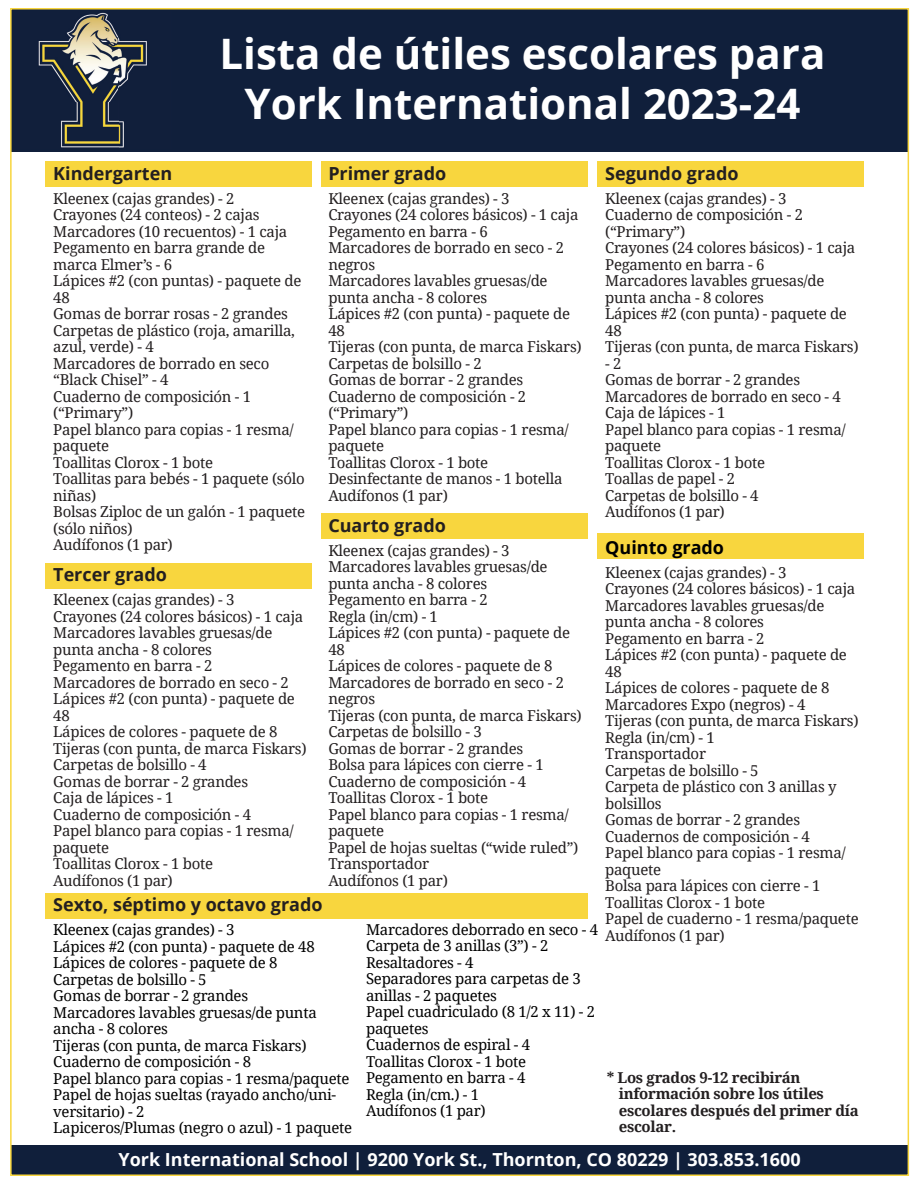
<style>
.page{position:relative;width:918px;height:1188px;background:#fff}
.page>*{position:absolute;margin:0;border:0;box-sizing:border-box;transform-origin:0 0}
.t1{font:700 42px/50.4px "Open Sans";color:#fff;text-align:center}
.t2{font:700 18px "Open Sans";color:#231f20}
.t3{font:700 18px "Open Sans";color:#fff}
.t4{font:700 18px "Open Sans";color:#000}
.t5{font:15px/16.5px "Noto Serif";letter-spacing:-.02em;color:#231f20}
.t6{font:15px/16.5px "Noto Serif";letter-spacing:-.02em;color:#000}
.t7{font:700 15px/16.5px "Noto Serif";letter-spacing:-.02em;color:#231f20}
</style>
<div class="page">
<div style="left:11px;top:8px;width:897px;height:144px;background:#101f3b"></div>
<div style="left:11px;top:1146px;width:897px;height:30px;background:#101f3b"></div>
<img style="left:38px;top:12px;width:109px;height:136px">
<div style="left:46px;top:162px;width:266px;height:25px;background:#f8d63e"></div>
<div style="left:46px;top:563px;width:266px;height:26px;background:#f8d63e"></div>
<div style="left:321px;top:162px;width:266px;height:25px;background:#f8d63e"></div>
<div style="left:321px;top:514px;width:266px;height:25px;background:#f8d63e"></div>
<div style="left:598px;top:162px;width:266px;height:25px;background:#f8d63e"></div>
<div style="left:598px;top:533px;width:266px;height:26px;background:#f8d63e"></div>
<div style="left:46px;top:893px;width:542px;height:25px;background:#f8d63e"></div>
<h1 class="t1" style="left:220px;top:27px;width:607px">Lista de útiles escolares para<br>York International 2023-24</h1>
<p class="t2" style="left:53px;top:161px;width:120px">Kindergarten</p>
<p class="t5" style="left:53px;top:190px;width:253px">Kleenex (cajas grandes) - 2<br>Crayones (24 conteos) - 2 cajas<br>Marcadores (10 recuentos) - 1 caja<br>Pegamento en barra grande de marca Elmer’s - 6<br>Lápices #2 (con puntas) - paquete de<br>48<br>Gomas de borrar rosas - 2 grandes<br>Carpetas de plástico (roja, amarilla, azul, verde) - 4<br>Marcadores de borrado en seco “Black Chisel” - 4<br>Cuaderno de composición - 1 (“Primary”)<br>Papel blanco para copias - 1 resma/ paquete<br>Toallitas Clorox - 1 bote<br>Toallitas para bebés - 1 paquete (sólo niñas)<br>Bolsas Ziploc de un galón - 1 paquete (sólo niños)<br>Audífonos (1 par)</p>
<p class="t2" style="left:53px;top:562px;width:115px">Tercer grado</p>
<p class="t5" style="left:53px;top:591px;width:255px">Kleenex (cajas grandes) - 3<br>Crayones (24 colores básicos) - 1 caja<br>Marcadores lavables gruesas/de punta ancha - 8 colores<br>Pegamento en barra - 2<br>Marcadores de borrado en seco - 2<br>Lápices #2 (con punta) - paquete de<br>48<br>Lápices de colores - paquete de 8<br>Tijeras (con punta, de marca Fiskars)<br>Carpetas de bolsillo - 4<br>Gomas de borrar - 2 grandes<br>Caja de lápices - 1<br>Cuaderno de composición - 4<br>Papel blanco para copias - 1 resma/ paquete<br>Toallitas Clorox - 1 bote<br>Audífonos (1 par)</p>
<p class="t2" style="left:328px;top:161px;width:119px">Primer grado</p>
<p class="t5" style="left:328px;top:190px;width:255px">Kleenex (cajas grandes) - 3<br>Crayones (24 colores básicos) - 1 caja<br>Pegamento en barra - 6<br>Marcadores de borrado en seco - 2 negros<br>Marcadores lavables gruesas/de punta ancha - 8 colores<br>Lápices #2 (con punta) - paquete de<br>48<br>Tijeras (con punta, de marca Fiskars)<br>Carpetas de bolsillo - 2<br>Gomas de borrar - 2 grandes<br>Cuaderno de composición - 2 (“Primary”)<br>Papel blanco para copias - 1 resma/ paquete<br>Toallitas Clorox - 1 bote<br>Desinfectante de manos - 1 botella<br>Audífonos (1 par)</p>
<p class="t2" style="left:328px;top:513px;width:119px">Cuarto grado</p>
<p class="t5" style="left:328px;top:542px;width:255px">Kleenex (cajas grandes) - 3<br>Marcadores lavables gruesas/de punta ancha - 8 colores<br>Pegamento en barra - 2<br>Regla (in/cm) - 1<br>Lápices #2 (con punta) - paquete de<br>48<br>Lápices de colores - paquete de 8<br>Marcadores de borrado en seco - 2 negros<br>Tijeras (con punta, de marca Fiskars)<br>Carpetas de bolsillo - 3<br>Gomas de borrar - 2 grandes<br>Bolsa para lápices con cierre - 1<br>Cuaderno de composición - 4<br>Toallitas Clorox - 1 bote<br>Papel blanco para copias - 1 resma/ paquete<br>Papel de hojas sueltas (“wide ruled”)<br>Transportador<br>Audífonos (1 par)</p>
<p class="t2" style="left:605px;top:161px;width:135px">Segundo grado</p>
<p class="t5" style="left:605px;top:190px;width:255px">Kleenex (cajas grandes) - 3<br>Cuaderno de composición - 2 (“Primary”)<br>Crayones (24 colores básicos) - 1 caja<br>Pegamento en barra - 6<br>Marcadores lavables gruesas/de punta ancha - 8 colores<br>Lápices #2 (con punta) - paquete de<br>48<br>Tijeras (con punta, de marca Fiskars)</p>
<p class="t5" style="left:605px;top:355px;width:242px">- 2<br>Gomas de borrar - 2 grandes<br>Marcadores de borrado en seco - 4<br>Caja de lápices - 1<br>Papel blanco para copias - 1 resma/ paquete<br>Toallitas Clorox - 1 bote<br>Toallas de papel - 2<br>Carpetas de bolsillo - 4<br>Audífonos (1 par)</p>
<p class="t4" style="left:605px;top:534px;width:120px">Quinto grado</p>
<p class="t5" style="left:605px;top:563px;width:255px">Kleenex (cajas grandes) - 3<br>Crayones (24 colores básicos) - 1 caja<br>Marcadores lavables gruesas/de punta ancha - 8 colores<br>Pegamento en barra - 2<br>Lápices #2 (con punta) - paquete de<br>48<br>Lápices de colores - paquete de 8<br>Marcadores Expo (negros) - 4<br>Tijeras (con punta, de marca Fiskars)<br>Regla (in/cm) - 1<br>Transportador<br>Carpetas de bolsillo - 5<br>Carpeta de plástico con 3 anillas y bolsillos<br>Gomas de borrar - 2 grandes<br>Cuadernos de composición - 4<br>Papel blanco para copias - 1 resma/ paquete<br>Bolsa para lápices con cierre - 1<br>Toallitas Clorox - 1 bote<br>Papel de cuaderno - 1 resma/paquete<br>Audífonos (1 par)</p>
<p class="t2" style="left:53px;top:892px;width:271px">Sexto, séptimo y octavo grado</p>
<p class="t6" style="left:53px;top:921px;width:300px">Kleenex (cajas grandes) - 3<br>Lápices #2 (con punta) - paquete de 48<br>Lápices de colores - paquete de 8<br>Carpetas de bolsillo - 5<br>Gomas de borrar - 2 grandes<br>Marcadores lavables gruesas/de punta ancha - 8 colores<br>Tijeras (con punta, de marca Fiskars)<br>Cuaderno de composición - 8<br>Papel blanco para copias - 1 resma/paquete<br>Papel de hojas sueltas (rayado ancho/uni&shy;versitario) - 2<br>Lapiceros/Plumas (negro o azul) - 1 paquete</p>
<p class="t6" style="left:366px;top:921px;width:234px">Marcadores deborrado en seco - 4<br>Carpeta de 3 anillas (3”) - 2<br>Resaltadores - 4<br>Separadores para carpetas de 3 anillas - 2 paquetes<br>Papel cuadriculado (8 1/2 x 11) - 2 paquetes<br>Cuadernos de espiral - 4<br>Toallitas Clorox - 1 bote<br>Pegamento en barra - 4<br>Regla (in/cm.) - 1<br>Audífonos (1 par)</p>
<p class="t7" style="left:619px;top:1068px;width:242px;text-indent:-12px">* Los grados 9-12 recibirán información sobre los útiles escolares después del primer día escolar.</p>
<p class="t3" style="left:119px;top:1147px;width:684px">York International School | 9200 York St., Thornton, CO 80229 | 303.853.1600</p>
</div>
